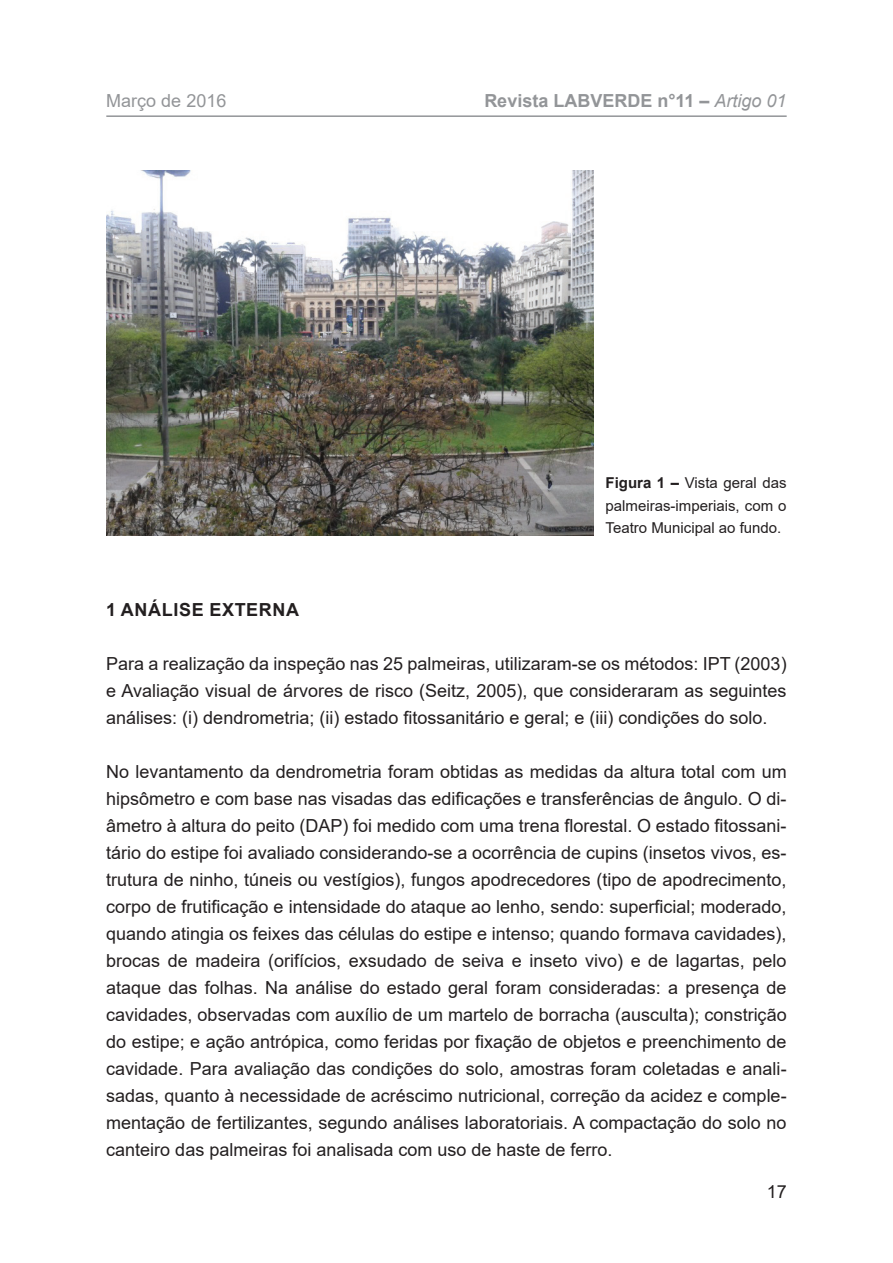
<style>
.page{position:relative;width:893px;height:1263px;background:#fff}
.page>*{position:absolute;margin:0;border:0;box-sizing:border-box;transform-origin:0 0}
.t1{font:18px/27px "Arial";color:#231f20;text-align:justify}
.t2{font:700 18px "Arial";color:#939598}
.t3{font:700 18px "Arial";letter-spacing:.035em;color:#231f20}
.t4{font:italic 18px "Arial";color:#939598}
.t5{font:18px "Arial";color:#939598}
.t6{font:15px/22.5px "Arial";color:#231f20;text-align:justify}
.s1{font-weight:700;font-style:normal}
.s2{font-weight:700}
</style>
<div class="page">
<hr style="left:106px;top:115px;width:681px;height:2px;background:#939598">
<img style="left:106px;top:170px;width:487px;height:366px">
<p class="t5" style="left:106px;top:89px;width:122px">Março de 2016</p>
<p class="t2" style="left:484px;top:88px;width:120px">Revista LABVERDE</p>
<p class="t4" style="left:657px;top:89px;width:131px"><span class="s1">n°11 –</span> Artigo 01</p>
<p class="t3" style="left:106px;top:597px;width:194px">1 Análise Externa</p>
<p class="t6" style="left:605px;top:472px;width:183px"><span class="s2">Figura 1 –</span> Vista geral das palmeiras-imperiais, com o Teatro Municipal ao fundo.</p>
<p class="t1" style="left:106px;top:650px;width:682px">Para a realização da inspeção nas 25 palmeiras, utilizaram-se os métodos: IPT (2003) e Avaliação visual de árvores de risco (Seitz, 2005), que consideraram as seguintes análises: (i) dendrometria; (ii) estado fitossanitário e geral; e (iii) condições do solo.</p>
<p class="t1" style="left:106px;top:758px;width:682px">No levantamento da dendrometria foram obtidas as medidas da altura total com um hipsômetro e com base nas visadas das edificações e transferências de ângulo. O di&shy;âmetro à altura do peito (DAP) foi medido com uma trena florestal. O estado fitossani&shy;tário do estipe foi avaliado considerando-se a ocorrência de cupins (insetos vivos, es&shy;trutura de ninho, túneis ou vestígios), fungos apodrecedores (tipo de apodrecimento, corpo de frutificação e intensidade do ataque ao lenho, sendo: superficial; moderado, quando atingia os feixes das células do estipe e intenso; quando formava cavidades), brocas de madeira (orifícios, exsudado de seiva e inseto vivo) e de lagartas, pelo ataque das folhas. Na análise do estado geral foram consideradas: a presença de cavidades, observadas com auxílio de um martelo de borracha (ausculta); constrição do estipe; e ação antrópica, como feridas por fixação de objetos e preenchimento de cavidade. Para avaliação das condições do solo, amostras foram coletadas e anali&shy;sadas, quanto à necessidade de acréscimo nutricional, correção da acidez e comple&shy;mentação de fertilizantes, segundo análises laboratoriais. A compactação do solo no canteiro das palmeiras foi analisada com uso de haste de ferro.</p>
<p class="t1" style="left:767px;top:1178px;width:22px">17</p>
</div>
